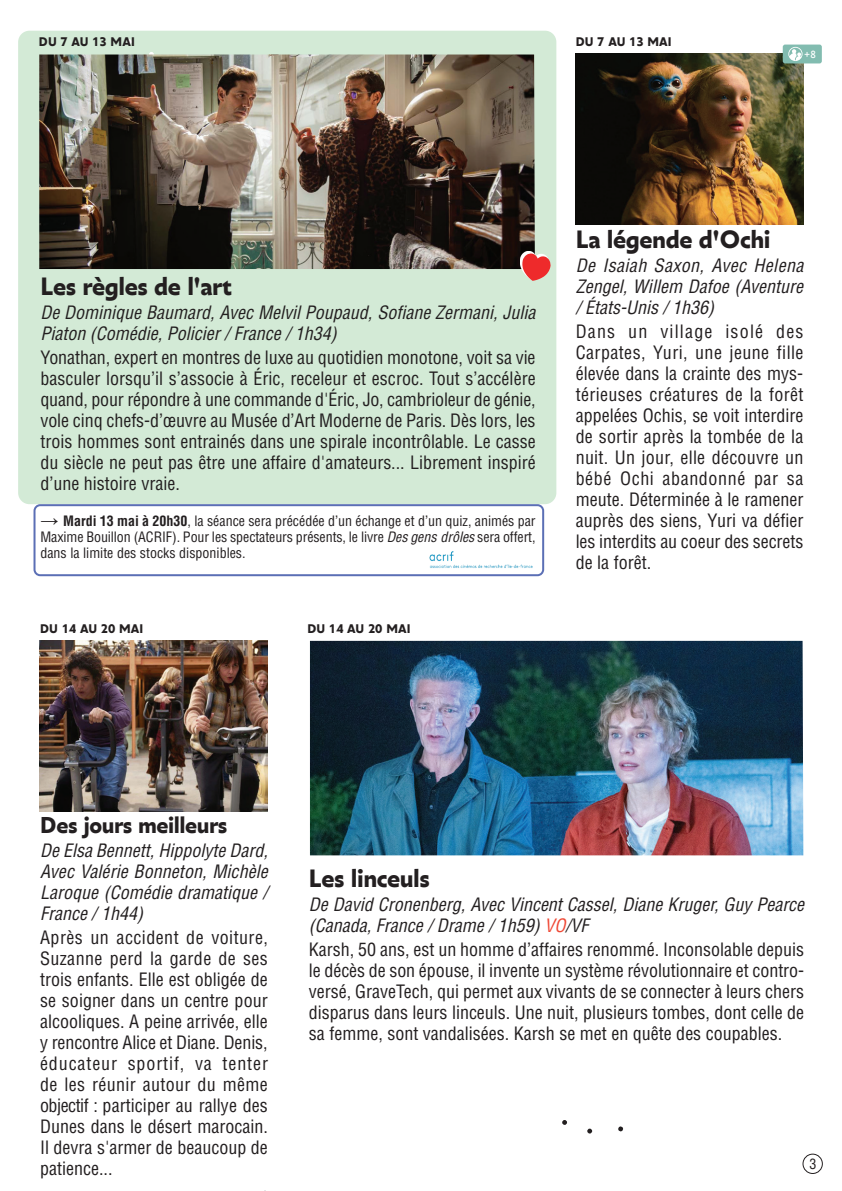
<style>
.page{position:relative;width:842px;height:1191px;background:#fff}
.page>*{position:absolute;margin:0;border:0;box-sizing:border-box;transform-origin:0 0}
.t1{font:700 24px "Cosimo";letter-spacing:-.02em;color:#231f20}
.t2{font:700 22px "Cosimo";letter-spacing:-.02em;color:#231f20}
.t3{font:condensed 18px/21px "Helvetica LT Std";color:#231f20;text-align:justify}
.t4{font:italic condensed 18px/21px "Helvetica LT Std";color:#231f20;text-align:justify}
.t5{font:condensed 14px/16px "Helvetica LT Std";color:#231f20;text-align:justify}
.t6{font:700 12px "Cosimo";letter-spacing:.01em;color:#231f20}
.t7{font:10px "Cosimo";color:#fff}
.s1{font-family:"Arial";font-weight:700;font-stretch:normal;font-size:18px}
.s2{font-weight:700}
.s3{font-style:italic}
.s4{color:#ef4835}
</style>
<div class="page">
<div style="left:803px;top:1153px;width:20px;height:20px;border:1px solid #231f20;border-radius:50%"></div>
<img style="left:576px;top:54px;width:227px;height:170px">
<svg style="left:618px;top:1126px;width:5px;height:5px"></svg>
<svg style="left:587px;top:1128px;width:5px;height:5px"></svg>
<svg style="left:562px;top:1120px;width:5px;height:5px"></svg>
<img style="left:40px;top:641px;width:227px;height:170px">
<img style="left:310px;top:641px;width:493px;height:214px">
<div style="left:783px;top:45px;width:39px;height:18px;background:#82bcb0;border-radius:2px"></div>
<svg style="left:788px;top:47px;width:14px;height:14px"></svg>
<svg style="left:789px;top:48px;width:13px;height:12px"></svg>
<div style="left:18px;top:31px;width:538px;height:473px;background:#d3ead6;border-radius:11px"></div>
<svg style="left:127px;top:39px;width:5px;height:5px"></svg>
<img style="left:39px;top:54px;width:496px;height:215px">
<svg style="left:520px;top:251px;width:15px;height:18px"></svg>
<svg style="left:522px;top:253px;width:29px;height:28px"></svg>
<img style="left:427px;top:551px;width:108px;height:26px">
<div style="left:34px;top:504px;width:510px;height:72px;border:2px solid #5b6fb5;border-radius:6px"></div>
<p class="t6" style="left:39px;top:33px;width:97px">DU 7 AU 13 MAI</p>
<p class="t6" style="left:576px;top:33px;width:97px">DU 7 AU 13 MAI</p>
<p class="t7" style="left:804px;top:47px;width:14px">+ 8</p>
<h1 class="t1" style="left:40px;top:269px;width:193px">Les règles de l'art</h1>
<p class="t4" style="left:40px;top:302px;width:497px">De Dominique Baumard, Avec Melvil Poupaud, Sofiane Zermani, Julia<br>Piaton (Comédie, Policier / France / 1h34)</p>
<p class="t3" style="left:40px;top:347px;width:497px">Yonathan, expert en montres de luxe au quotidien monotone, voit sa vie basculer lorsqu’il s’associe à Éric, receleur et escroc. Tout s’accélère quand, pour répondre à une commande d'Éric, Jo, cambrioleur de génie, vole cinq chefs-d’œuvre au Musée d’Art Moderne de Paris. Dès lors, les trois hommes sont entrainés dans une spirale incontrôlable. Le casse du siècle ne peut pas être une affaire d'amateurs... Librement inspiré d’une histoire vraie.</p>
<p class="t5" style="left:40px;top:513px;width:497px"><span class="s1">→</span> <span class="s2">Mardi 13 mai à 20h30</span>, la séance sera précédée d’un échange et d’un quiz, animés par Maxime Bouillon (ACRIF). Pour les spectateurs présents, le livre <span class="s3">Des gens drôles</span> sera offert, dans la limite des stocks disponibles.</p>
<p class="t6" style="left:40px;top:620px;width:105px">DU 14 AU 20 MAI</p>
<p class="t6" style="left:307px;top:619px;width:105px">DU 14 AU 20 MAI</p>
<h1 class="t1" style="left:576px;top:221px;width:196px">La légende d'Ochi</h1>
<p class="t4" style="left:576px;top:255px;width:229px">De Isaiah Saxon, Avec Helena Zengel, Willem Dafoe (Aventure / États-Unis / 1h36)</p>
<p class="t3" style="left:576px;top:320px;width:229px">Dans un village isolé des Carpates, Yuri, une jeune fille élevée dans la crainte des mys&shy;térieuses créatures de la forêt appelées Ochis, se voit interdire de sortir après la tombée de la nuit. Un jour, elle découvre un bébé Ochi abandonné par sa meute. Déterminée à le ramener auprès des siens, Yuri va défier les interdits au coeur des secrets de la forêt.</p>
<p class="t2" style="left:40px;top:809px;width:189px">Des jours meilleurs</p>
<p class="t4" style="left:40px;top:840px;width:229px">De Elsa Bennett, Hippolyte Dard, Avec Valérie Bonneton, Michèle Laroque (Comédie dramatique / France / 1h44)</p>
<p class="t3" style="left:40px;top:927px;width:229px">Après un accident de voiture, Suzanne perd la garde de ses trois enfants. Elle est obligée de se soigner dans un centre pour alcooliques. A peine arrivée, elle y rencontre Alice et Diane. Denis, éducateur sportif, va tenter de les réunir autour du même objectif : participer au rallye des Dunes dans le désert marocain.<br>Il devra s'armer de beaucoup de patience...</p>
<h1 class="t1" style="left:309px;top:860px;width:122px">Les linceuls</h1>
<p class="t4" style="left:309px;top:894px;width:497px">De David Cronenberg, Avec Vincent Cassel, Diane Kruger, Guy Pearce (Canada, France / Drame / 1h59) <span class="s4">VO</span>/VF</p>
<p class="t3" style="left:309px;top:938px;width:497px">Karsh, 50 ans, est un homme d’affaires renommé. Inconsolable depuis le décès de son épouse, il invente un système révolutionnaire et contro&shy;versé, GraveTech, qui permet aux vivants de se connecter à leurs chers disparus dans leurs linceuls. Une nuit, plusieurs tombes, dont celle de sa femme, sont vandalisées. Karsh se met en quête des coupables.</p>
<p class="t5" style="left:809px;top:1155px;width:8px">3</p>
</div>
